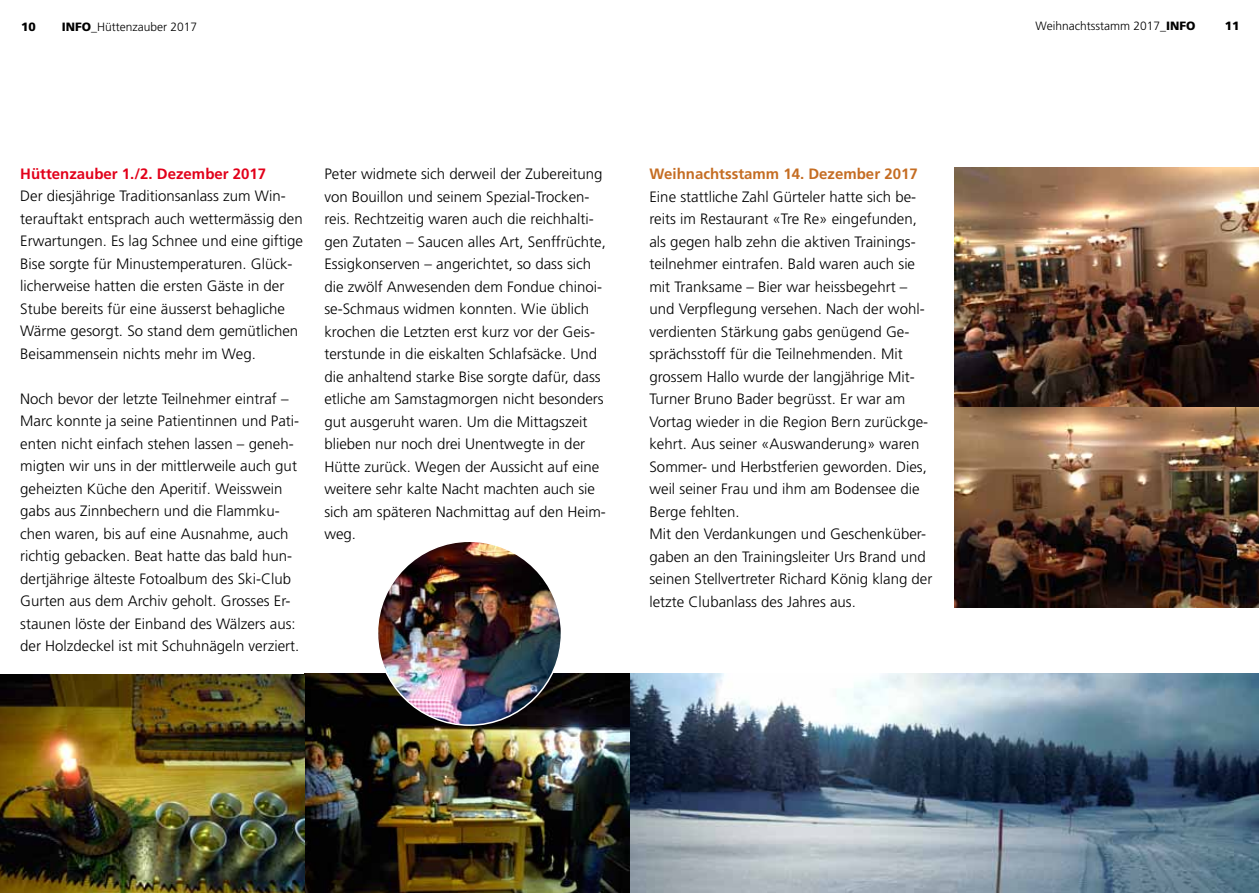
<style>
.page{position:relative;width:1259px;height:893px;background:#fff}
.page>*{position:absolute;margin:0;border:0;box-sizing:border-box;transform-origin:0 0}
.t1{font:300 15px/22.5px "Frutiger LT Std";color:#000}
.t2{font:700 15px "Frutiger LT Std";color:#c56d23}
.t3{font:700 15px "Frutiger LT Std";color:#e2001a}
.t4{font:300 12px "Frutiger LT Std";color:#000}
.t5{font:900 12px "Frutiger LT Std";color:#000}
.s1{font-weight:900}
</style>
<div class="page">
<img style="left:0;top:673px;width:1259px;height:220px">
<img style="left:954px;top:168px;width:305px;height:439px">
<img style="left:377px;top:541px;width:184px;height:184px;border-radius:92px">
<p class="t5" style="left:21px;top:20px;width:16px">10</p>
<p class="t4" style="left:62px;top:20px;width:137px"><span class="s1">INFO</span>_Hüttenzauber 2017</p>
<p class="t4" style="left:1035px;top:19px;width:161px">Weihnachtsstamm 2017_<span class="s1">INFO</span></p>
<p class="t5" style="left:1224px;top:19px;width:16px">11</p>
<p class="t3" style="left:20px;top:165px;width:247px">Hüttenzauber 1./2. Dezember 2017</p>
<p class="t1" style="left:20px;top:185px;width:284px">Der diesjährige Traditionsanlass zum Win&shy;terauftakt entsprach auch wettermässig den Erwartungen. Es lag Schnee und eine giftige Bise sorgte für Minustemperaturen. Glück&shy;licherweise hatten die ersten Gäste in der Stube bereits für eine äusserst behagliche Wärme gesorgt. So stand dem gemütlichen Beisammensein nichts mehr im Weg.</p>
<p class="t1" style="left:20px;top:388px;width:281px">Noch bevor der letzte Teilnehmer eintraf – Marc konnte ja seine Patientinnen und Pati&shy;enten nicht einfach stehen lassen – geneh&shy;migten wir uns in der mittlerweile auch gut geheizten Küche den Aperitif. Weisswein gabs aus Zinnbechern und die Flammku&shy;chen waren, bis auf eine Ausnahme, auch richtig gebacken. Beat hatte das bald hun&shy;dertjährige älteste Fotoalbum des Ski-Club Gurten aus dem Archiv geholt. Grosses Er&shy;staunen löste der Einband des Wälzers aus: der Holzdeckel ist mit Schuhnägeln verziert.</p>
<p class="t1" style="left:324px;top:163px;width:283px">Peter widmete sich derweil der Zubereitung von Bouillon und seinem Spezial-Trocken&shy;reis. Rechtzeitig waren auch die reichhalti&shy;gen Zutaten – Saucen alles Art, Senffrüchte, Essigkonserven – angerichtet, so dass sich die zwölf Anwesenden dem Fondue chinoi&shy;se-Schmaus widmen konnten. Wie üblich krochen die Letzten erst kurz vor der Geis&shy;terstunde in die eiskalten Schlafsäcke. Und die anhaltend starke Bise sorgte dafür, dass etliche am Samstagmorgen nicht besonders gut ausgeruht waren. Um die Mittagszeit blieben nur noch drei Unentwegte in der Hütte zurück. Wegen der Aussicht auf eine weitere sehr kalte Nacht machten auch sie sich am späteren Nachmittag auf den Heim&shy;weg.</p>
<p class="t2" style="left:649px;top:165px;width:270px">Weihnachtsstamm 14. Dezember 2017</p>
<p class="t1" style="left:649px;top:185px;width:284px">Eine stattliche Zahl Gürteler hatte sich be&shy;reits im Restaurant «Tre Re» eingefunden, als gegen halb zehn die aktiven Trainings&shy;teilnehmer eintrafen. Bald waren auch sie mit Tranksame – Bier war heissbegehrt – und Verpflegung versehen. Nach der wohl&shy;verdienten Stärkung gabs genügend Ge&shy;sprächsstoff für die Teilnehmenden. Mit grossem Hallo wurde der langjährige Mit-Turner Bruno Bader begrüsst. Er war am Vortag wieder in die Region Bern zurückge&shy;kehrt. Aus seiner «Auswanderung» waren Sommer- und Herbstferien geworden. Dies, weil seiner Frau und ihm am Bodensee die Berge fehlten.<br>Mit den Verdankungen und Geschenküber&shy;gaben an den Trainingsleiter Urs Brand und seinen Stellvertreter Richard König klang der letzte Clubanlass des Jahres aus.</p>
</div>
